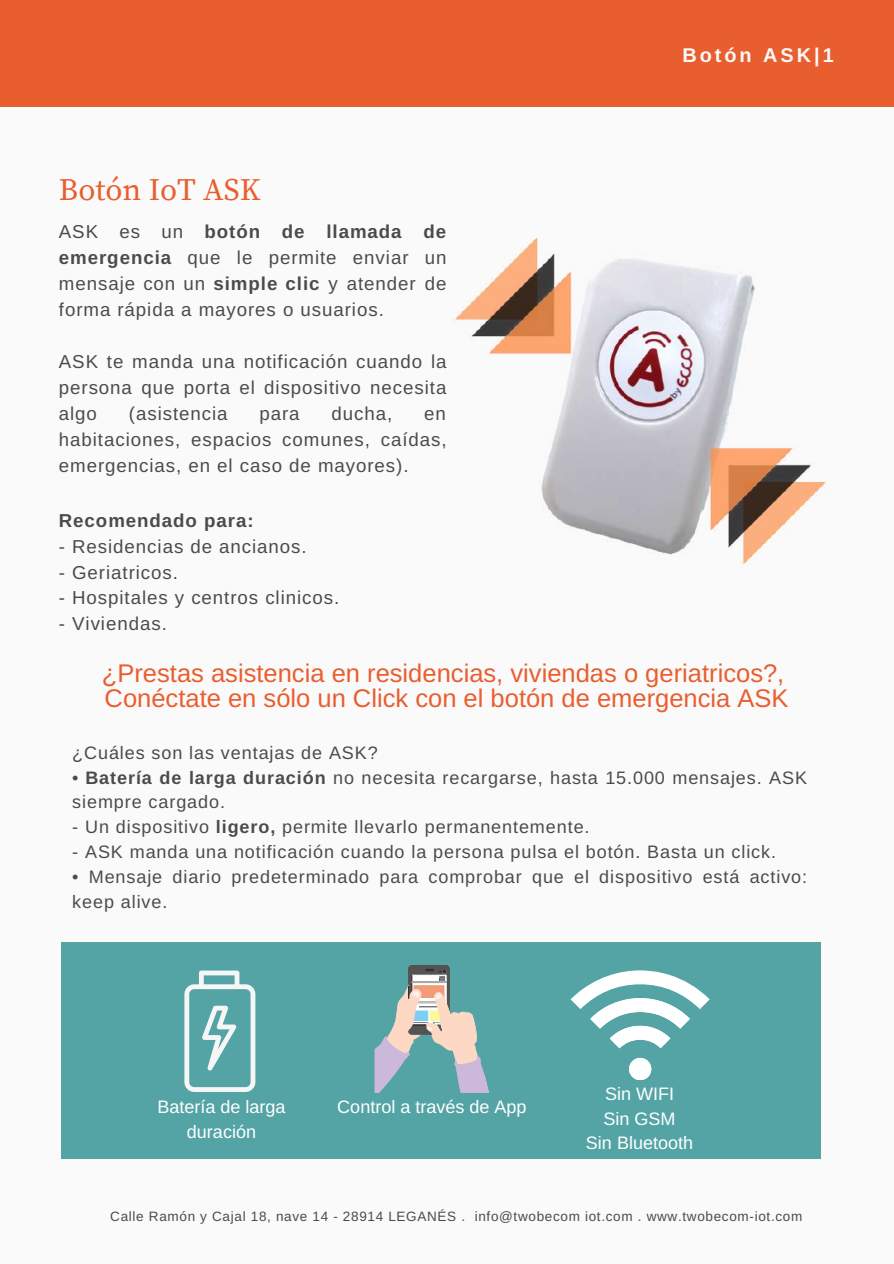
<style>
.page{position:relative;width:894px;height:1264px;background:#fff}
.page>*{position:absolute;margin:0;border:0;box-sizing:border-box;transform-origin:0 0}
.t1{font:31.05px "Source Serif Pro";color:#e95e2f}
.t2{font:25.5px/24.8px "Arimo";color:#e95e2f}
.t3{font:700 19.8px "Arimo";letter-spacing:.15em;color:#fafafa}
.t4{font:18.75px/26px "Arimo";letter-spacing:.05em;color:#4b4b4b;text-align:justify}
.t5{font:700 18.75px "Arimo";letter-spacing:.05em;color:#4b4b4b}
.t6{font:18px/24.8px "Arimo";letter-spacing:.05em;color:#4b4b4b}
.t7{font:18px/24.8px "Arimo";color:#fff;text-align:center}
.t8{font:13.5px "Arimo";letter-spacing:.05em;color:#4b4b4b}
.s1{font-weight:700}
</style>
<div class="page">
<div style="left:0;top:0;width:893px;height:1263px;background:#fafafa"></div>
<div style="left:0;top:0;width:893px;height:107px;background:#e95e2f"></div>
<div style="left:61px;top:942px;width:759px;height:216px;background:#54a4a6"></div>
<svg style="left:375px;top:965px;width:113px;height:127px"></svg>
<svg style="left:184px;top:970px;width:71px;height:121px"></svg>
<svg style="left:570px;top:970px;width:139px;height:109px"></svg>
<div style="left:629px;top:1057px;width:22px;height:22px;background:#fff;border-radius:50%"></div>
<img style="left:454px;top:237px;width:372px;height:328px">
<p class="t3" style="left:682px;top:44px;width:153px">Botón ASK|1</p>
<h1 class="t1" style="left:59px;top:172px;width:203px">Botón IoT ASK</h1>
<p class="t4" style="left:59px;top:219px;width:389px">ASK es un <span class="s1">botón de llamada de emergencia</span> que le permite enviar un mensaje con un <span class="s1">simple clic</span> y atender de forma rápida a mayores o usuarios.</p>
<p class="t4" style="left:59px;top:348px;width:389px">ASK te manda una notificación cuando la persona que porta el dispositivo necesita algo</p>
<p class="t4" style="left:129px;top:400px;width:100px">(asistencia</p>
<p class="t4" style="left:259px;top:400px;width:42px">para</p>
<p class="t4" style="left:331px;top:400px;width:62px">ducha,</p>
<p class="t4" style="left:59px;top:400px;width:389px;text-indent:365px">en habitaciones, espacios comunes, caídas, emergencias, en el caso de mayores).</p>
<p class="t5" style="left:59px;top:510px;width:196px">Recomendado para:</p>
<p class="t4" style="left:59px;top:533px;width:249px">- Residencias de ancianos.</p>
<p class="t4" style="left:59px;top:559px;width:121px">- Geriatricos.</p>
<p class="t4" style="left:59px;top:585px;width:282px">- Hospitales y centros clinicos.</p>
<p class="t4" style="left:59px;top:611px;width:109px">- Viviendas.</p>
<h2 class="t2" style="left:102px;top:660px;width:688px">¿Prestas asistencia en residencias, viviendas o geriatricos?,<br>Conéctate en sólo un Click con el botón de emergencia ASK</h2>
<p class="t6" style="left:72px;top:740px;width:307px">¿Cuáles son las ventajas de ASK?</p>
<p class="t6" style="left:72px;top:765px;width:736px">• <span class="s1">Batería de larga duración</span> no necesita recargarse, hasta 15.000 mensajes. ASK siempre cargado.</p>
<p class="t6" style="left:72px;top:814px;width:518px">- Un dispositivo <span class="s1">ligero,</span> permite llevarlo permanentemente.</p>
<p class="t6" style="left:72px;top:839px;width:705px">- ASK manda una notificación cuando la persona pulsa el botón. Basta un click.</p>
<p class="t6" style="left:72px;top:864px;width:736px">• Mensaje diario predeterminado para comprobar que el dispositivo está activo: keep alive.</p>
<p class="t7" style="left:157px;top:1094px;width:130px">Batería de larga duración</p>
<p class="t7" style="left:337px;top:1094px;width:191px">Control a través de App</p>
<p class="t7" style="left:585px;top:1081px;width:109px">Sin WIFI<br>Sin GSM<br>Sin Bluetooth</p>
<p class="t8" style="left:110px;top:1209px;width:693px">Calle Ramón y Cajal 18, nave 14 - 28914 LEGANÉS . info@twobecom iot.com . www.twobecom-iot.com</p>
</div>
